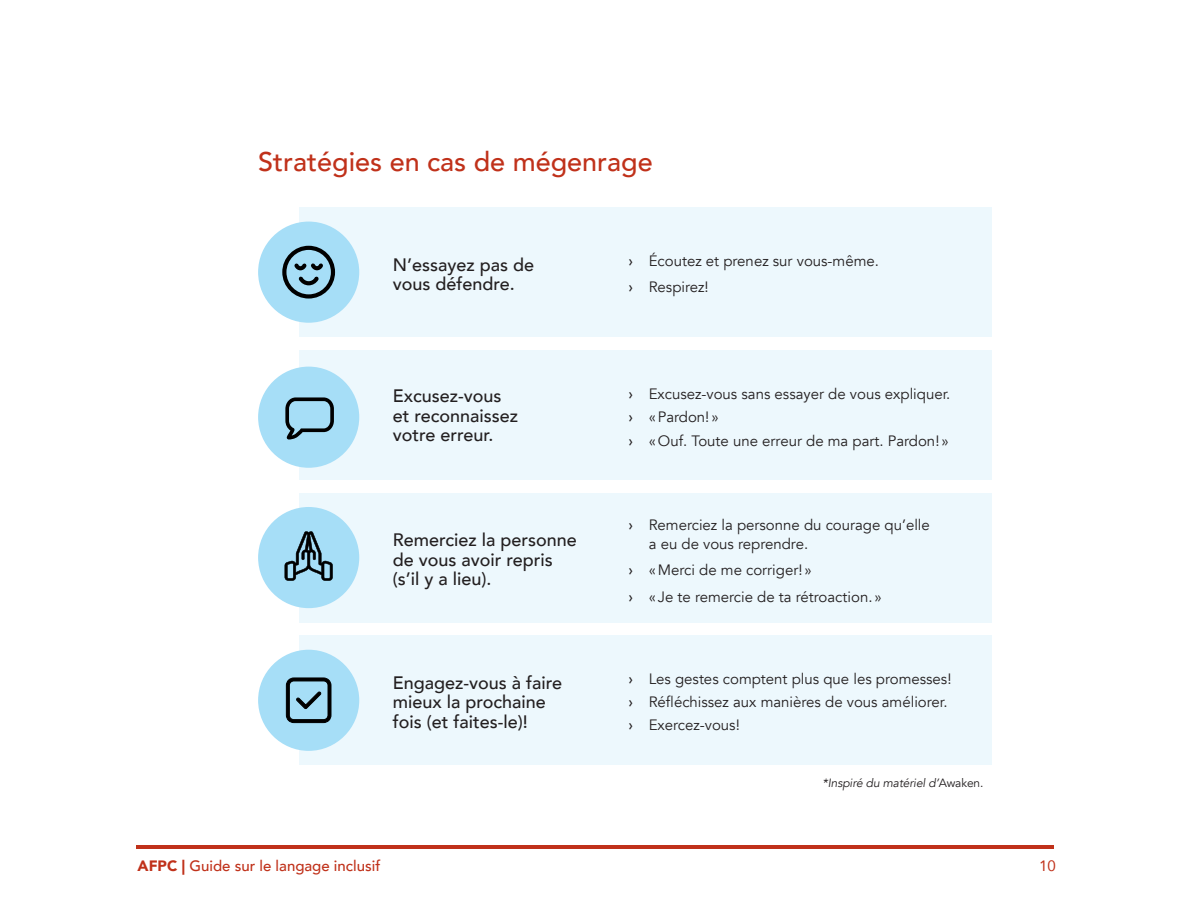
<style>
.page{position:relative;width:1188px;height:918px;background:#fff}
.page>*{position:absolute;margin:0;border:0;box-sizing:border-box;transform-origin:0 0}
.t1{font:500 27px "Avenir";color:#c0311a}
.t2{font:500 18px/19.5px "Avenir";color:#231f20}
.t3{font:15px/19.5px "Avenir";color:#231f20}
.t4{font:500 15px "Avenir";color:#c0311a}
.t5{font:15px "Avenir";color:#c0311a}
.t6{font:italic 12px "Avenir";letter-spacing:-.01em;color:#231f20}
.s1{font-weight:500}
.s2{font-weight:900}
.s3{font-style:normal}
</style>
<div class="page">
<hr style="left:136px;top:846px;width:918px;height:3px;background:#c0311a">
<div style="left:299px;top:207px;width:693px;height:130px;background:#edf8fd"></div>
<div style="left:258px;top:222px;width:101px;height:101px;background:#a6def7;border-radius:51px"></div>
<svg style="left:282px;top:246px;width:53px;height:53px"></svg>
<div style="left:299px;top:350px;width:693px;height:130px;background:#edf8fd"></div>
<div style="left:258px;top:367px;width:101px;height:101px;background:#a6def7;border-radius:51px"></div>
<svg style="left:285px;top:397px;width:49px;height:42px"></svg>
<div style="left:299px;top:493px;width:693px;height:130px;background:#edf8fd"></div>
<div style="left:299px;top:635px;width:693px;height:130px;background:#edf8fd"></div>
<div style="left:258px;top:650px;width:101px;height:101px;background:#a6def7;border-radius:51px"></div>
<svg style="left:286px;top:677px;width:46px;height:46px"></svg>
<div style="left:258px;top:507px;width:101px;height:101px;background:#a6def7;border-radius:51px"></div>
<svg style="left:285px;top:531px;width:48px;height:50px"></svg>
<p class="t1" style="left:258px;top:138px;width:396px">Stratégies en cas de mégenrage</p>
<p class="t2" style="left:393px;top:254px;width:143px">N’essayez pas de vous défendre.</p>
<p class="t3" style="left:628px;top:251px;width:252px"><span class="s1">›</span> Écoutez et prenez sur vous-même.</p>
<p class="t3" style="left:628px;top:278px;width:82px"><span class="s1">›</span> Respirez!</p>
<p class="t2" style="left:393px;top:385px;width:127px">Excusez-vous et reconnaissez votre erreur.</p>
<p class="t3" style="left:628px;top:384px;width:324px"><span class="s1">›</span> Excusez-vous sans essayer de vous expliquer.</p>
<p class="t3" style="left:628px;top:408px;width:92px"><span class="s1">›</span> «Pardon! »</p>
<p class="t3" style="left:628px;top:431px;width:322px"><span class="s1">›</span> «Ouf. Toute une erreur de ma part. Pardon! »</p>
<p class="t2" style="left:393px;top:529px;width:186px">Remerciez la personne de vous avoir repris (s’il y a lieu).</p>
<p class="t3" style="left:649px;top:515px;width:283px;text-indent:-20px"><span class="s1">›</span> Remerciez la personne du courage qu’elle a eu de vous reprendre.</p>
<p class="t3" style="left:628px;top:561px;width:185px"><span class="s1">›</span> «Merci de me corriger! »</p>
<p class="t3" style="left:628px;top:587px;width:255px"><span class="s1">›</span> « Je te remercie de ta rétroaction. »</p>
<p class="t2" style="left:393px;top:672px;width:171px">Engagez-vous à faire mieux la prochaine fois (et faites-le)!</p>
<p class="t3" style="left:628px;top:669px;width:325px"><span class="s1">›</span> Les gestes comptent plus que les promesses!</p>
<p class="t3" style="left:628px;top:692px;width:321px"><span class="s1">›</span> Réfléchissez aux manières de vous améliorer.</p>
<p class="t3" style="left:628px;top:715px;width:113px"><span class="s1">›</span> Exercez-vous!</p>
<p class="t4" style="left:138px;top:853px;width:244px"><span class="s2">AFPC |</span> Guide sur le langage inclusif</p>
<p class="t6" style="left:823px;top:775px;width:162px">*Inspiré du matériel d’<span class="s3">Awaken.</span></p>
<p class="t5" style="left:1039px;top:854px;width:18px">10</p>
</div>
